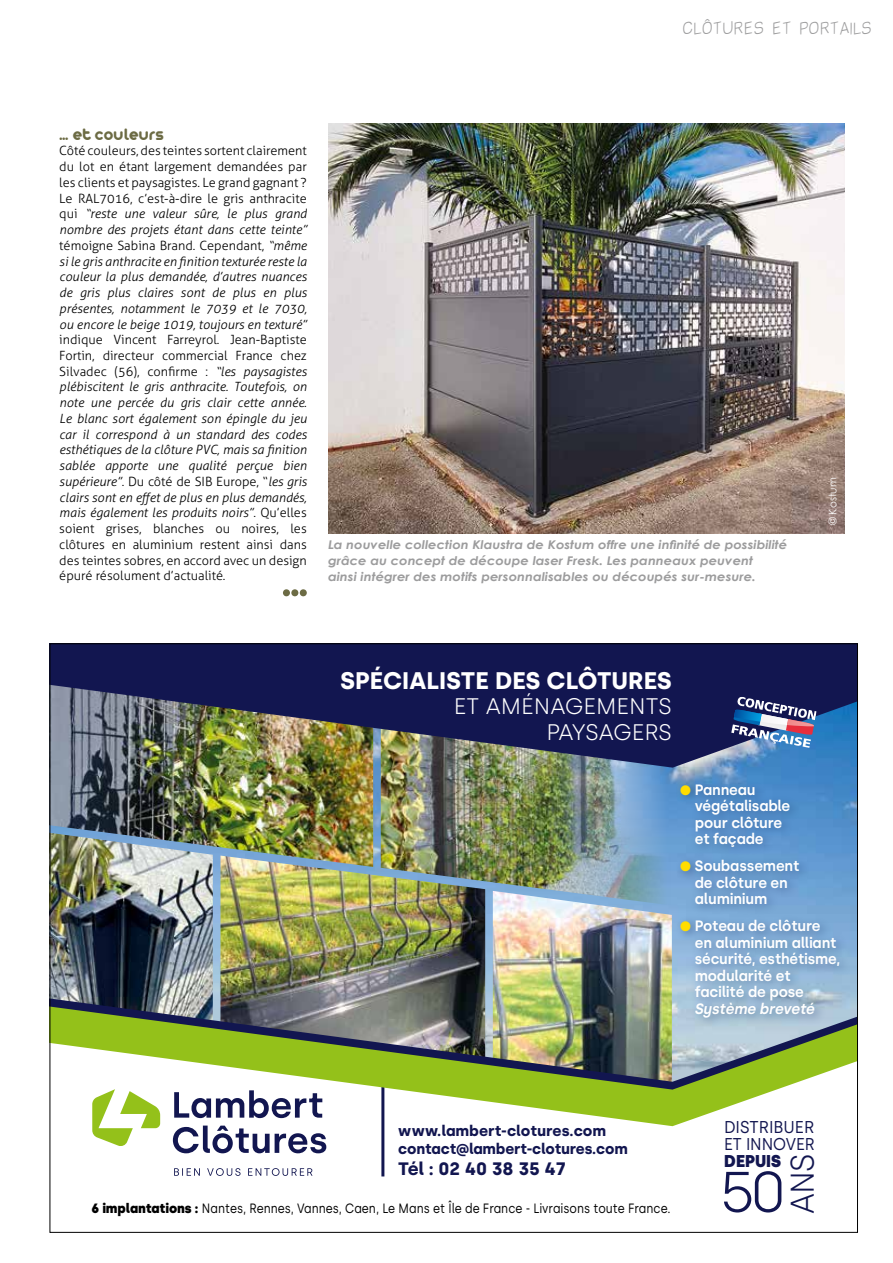
<style>
.page{position:relative;width:893px;height:1263px;background:#fff}
.page>*{position:absolute;margin:0;border:0;box-sizing:border-box;transform-origin:0 0}
.t1{font:300 57px "Silka";color:#121650;scale:1.06 1}
.t2{font:300 32.85px "Silka";color:#121650;scale:.95 1}
.t3{font:700 24px "Silka";color:#fff}
.t4{font:300 22.5px/25.5px "Silka";color:#fff;text-align:right}
.t5{font:700 18px "Silka";letter-spacing:-.005em;color:#121650}
.t6{font:18px "Arista 2.0";letter-spacing:.015em;color:#6c6b44}
.t7{font:17.1px/17.1px "Silka";letter-spacing:-.005em;color:#121650;scale:.95 1}
.t8{font:900 17.1px "Silka";color:#121650;scale:.95 1}
.t9{font:16.5px "Baby Mine Thin Jumping";color:#9c9c9d;scale:.9 1}
.t10{font:600 15px/16.5px "Silka";letter-spacing:-.01em;color:#fff;scale:.96 1}
.t11{font:700 15px/18px "Silka";letter-spacing:-.01em;color:#121650}
.t12{font:italic 600 15px "Silka";letter-spacing:-.01em;color:#fff;scale:.96 1}
.t13{font:13.5px "Silka";color:#000;scale:.86 1}
.t14{font:italic 300 12.75px/15.8px "Aller";color:#000;text-align:justify}
.t15{font:italic 700 12px/15.8px "Century Gothic";color:#9c9c9d;scale:1.1 1}
.t16{font:10.5px "Century Gothic";color:#fff}
.s1{font-style:normal}
.s2{color:#fd0}
.s3{font-weight:900}
</style>
<div class="page">
<img style="left:328px;top:124px;width:516px;height:409px">
<img style="left:52px;top:867px;width:161px;height:130px">
<img style="left:220px;top:855px;width:265px;height:142px">
<hr style="left:381px;top:1065px;width:3px;height:111px;background:#121650">
<img style="left:493px;top:905px;width:179px;height:92px">
<img style="left:381px;top:768px;width:291px;height:137px">
<img style="left:52px;top:768px;width:321px;height:99px">
<img style="left:52px;top:645px;width:804px;height:123px">
<div style="left:675px;top:778px;width:176px;height:251px;background:#203b6f;opacity:.5"></div>
<svg style="left:731px;top:696px;width:86px;height:52px"></svg>
<img style="left:52px;top:997px;width:804px;height:8px">
<img style="left:52px;top:1005px;width:804px;height:121px">
<svg style="left:174px;top:1090px;width:148px;height:28px"></svg>
<svg style="left:173px;top:1125px;width:153px;height:28px"></svg>
<svg style="left:92px;top:1089px;width:68px;height:57px"></svg>
<svg style="left:174px;top:1168px;width:138px;height:8px"></svg>
<svg style="left:283px;top:589px;width:24px;height:7px"></svg>
<p class="t9" style="left:682px;top:18px;width:213px">CLÔTURES ET PORTAILS</p>
<h3 class="t6" style="left:59px;top:123px;width:106px">… et couleurs</h3>
<p class="t14" style="left:59px;top:143px;width:249px"><span class="s1">Côté couleurs, des teintes sortent clairement du lot en étant largement demandées par les clients et paysagistes. Le grand gagnant ?<br>Le RAL7016, c’est-à-dire le gris anthracite qui</span> “reste une valeur sûre, le plus grand nombre des projets étant dans cette teinte” <span class="s1">témoigne Sabina Brand. Cependant,</span> “même si le gris anthracite en finition texturée reste la couleur la plus demandée, d’autres nuances de gris plus claires sont de plus en plus présentes, notamment le 7039 et le 7030, ou encore le beige 1019, toujours en texturé”</p>
<p class="t14" style="left:59px;top:332px;width:249px"><span class="s1">indique Vincent Farreyrol. Jean-Baptiste Fortin, directeur commercial France chez Silvadec (56), confirme :</span> “les paysagistes plébiscitent le gris anthracite. Toutefois, on note une percée du gris clair cette année.<br>Le blanc sort également son épingle du jeu car il correspond à un standard des codes esthétiques de la clôture PVC, mais sa finition sablée apporte une qualité perçue bien supérieure”<span class="s1">. Du côté de SIB Europe, “</span>les gris clairs sont en effet de plus en plus demandés, mais également les produits noirs”<span class="s1">. Qu’elles soient grises, blanches ou noires, les clôtures en aluminium restent ainsi dans des teintes sobres, en accord avec un design épuré résolument d’actualité.</span></p>
<p class="t15" style="left:328px;top:536px;width:419px">La nouvelle collection Klaustra de Kostum offre une infinité de possibilité grâce au concept de découpe laser Fresk. Les panneaux peuvent<br>ainsi intégrer des motifs personnalisables ou découpés sur-mesure.</p>
<p class="t16" style="left:826px;top:525px;width:49px;rotate:-90deg">© Kostum</p>
<h3 class="t3" style="left:340px;top:666px;width:333px">SPÉCIALISTE DES CLÔTURES</h3>
<h3 class="t4" style="left:454px;top:693px;width:220px">ET AMÉNAGEMENTS<br>PAYSAGERS</h3>
<p class="t10" style="left:695px;top:781px;width:101px;text-indent:-15px"><span class="s2">●</span> Panneau végétalisable pour clôture et façade</p>
<p class="t10" style="left:695px;top:858px;width:111px;text-indent:-15px"><span class="s2">●</span> Soubassement de clôture en aluminium</p>
<p class="t10" style="left:695px;top:918px;width:153px;text-indent:-15px"><span class="s2">●</span> Poteau de clôture en aluminium alliant sécurité, esthétisme, modularité et facilité de pose</p>
<p class="t12" style="left:694px;top:999px;width:127px">Système breveté</p>
<p class="t11" style="left:398px;top:1122px;width:231px">www.lambert-clotures.com contact@lambert-clotures.com</p>
<h3 class="t5" style="left:398px;top:1158px;width:169px">Tél : 02 40 38 35 47</h3>
<p class="t13" style="left:91px;top:1200px;width:675px"><span class="s3">6 implantations :</span> Nantes, Rennes, Vannes, Caen, Le Mans et Île de France - Livraisons toute France.</p>
<h3 class="t7" style="left:724px;top:1118px;width:97px">DISTRIBUER<br>ET INNOVER</h3>
<h3 class="t8" style="left:724px;top:1151px;width:61px">DEPUIS</h3>
<h1 class="t1" style="left:719px;top:1158px;width:65px">50</h1>
<h2 class="t2" style="left:783px;top:1214px;width:65px;rotate:-90deg">ANS</h2>
</div>
